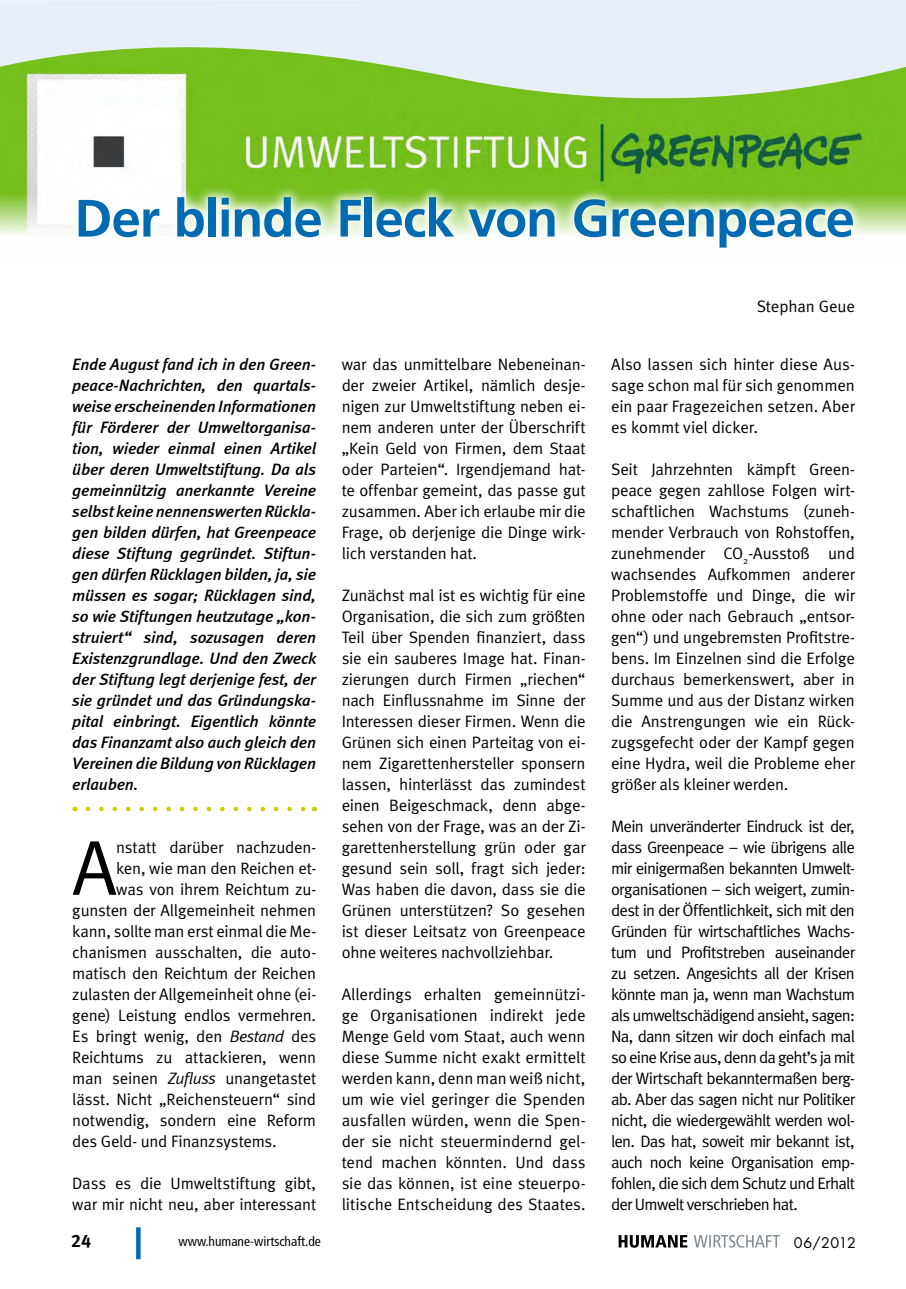
<style>
.page{position:relative;width:906px;height:1289px;background:#fff}
.page>*{position:absolute;margin:0;border:0;box-sizing:border-box;transform-origin:0 0}
.Fließtext_Meta_Norma{font:77.7px "Meta Normal";color:#000}
.Headline_1{font:700 52.5px "Frutiger 65";letter-spacing:-.02em;color:#006bb0}
.t1{font:18px "Meta Bold LF";color:#000}
.Fließtext_Meta_Norma-2{font:16.5px/21px "Meta Normal";letter-spacing:-.015em;color:#000;text-align:justify}
.Einleitungstext{font:italic 500 16.5px/21px "Meta";letter-spacing:-.01em;color:#000;text-align:justify}
.Headline_2{font:16.5px "Meta Normal";letter-spacing:-.005em;color:#000}
.t2{font:14.25px "Futura";letter-spacing:.005em;color:#000}
.t3{font:condensed 13.5px "Frutiger 57";color:#000}
.s1{font-family:"Meta Normal LF";font-style:italic}
</style>
<div class="page">
<div style="left:136px;top:1227px;width:5px;height:32px;background:#006bb0"></div>
<img style="left:0;top:106px;width:906px;height:129px">
<svg style="left:618px;top:1235px;width:69px;height:12px"></svg>
<svg style="left:694px;top:1235px;width:86px;height:12px"></svg>
<svg style="left:67px;top:185px;width:798px;height:50px"></svg>
<svg style="left:88px;top:806px;width:218px;height:5px"></svg>
<svg style="left:0;top:0;width:906px;height:106px;background:#cae3bf"></svg>
<p class="Headline_1" style="left:74px;top:187px;width:782px">Der blinde Fleck von Greenpeace</p>
<p class="Einleitungstext" style="left:72px;top:353px;width:245px">Ende August fand ich in den Green&shy;peace-Nachrichten, den quartals&shy;weise erscheinenden Informationen für Förderer der Umweltorganisa&shy;tion, wieder einmal einen Artikel über deren Umweltstiftung. Da als gemeinnützig anerkannte Vereine selbst keine nennenswerten Rückla&shy;gen bilden dürfen, hat Greenpeace diese Stiftung gegründet. Stiftun&shy;gen dürfen Rücklagen bilden, ja, sie müssen es sogar; Rücklagen sind, so wie Stiftungen heutzutage „kon&shy;struiert“ sind, sozusagen deren Existenzgrundlage. Und den Zweck der Stiftung legt derjenige fest, der sie gründet und das Gründungska&shy;pital einbringt. Eigentlich könnte das Finanzamt also auch gleich den Vereinen die Bildung von Rücklagen erlauben.</p>
<p class="Fließtext_Meta_Norma" style="left:72px;top:822px;width:46px">A</p>
<p class="Fließtext_Meta_Norma-2" style="left:116px;top:836px;width:202px">nstatt darüber nachzuden-</p>
<p class="Fließtext_Meta_Norma-2" style="left:116px;top:857px;width:202px">ken, wie man den Reichen et-</p>
<p class="Fließtext_Meta_Norma-2" style="left:116px;top:878px;width:202px">was von ihrem Reichtum zu-</p>
<p class="Fließtext_Meta_Norma-2" style="left:72px;top:899px;width:245px">gunsten der Allgemeinheit nehmen</p>
<p class="Fließtext_Meta_Norma-2" style="left:72px;top:920px;width:245px">kann, sollte man erst einmal die Me-</p>
<p class="Fließtext_Meta_Norma-2" style="left:72px;top:941px;width:245px">chanismen ausschalten, die auto-</p>
<p class="Fließtext_Meta_Norma-2" style="left:72px;top:962px;width:245px">matisch den Reichtum der Reichen</p>
<p class="Fließtext_Meta_Norma-2" style="left:72px;top:983px;width:245px">zulasten der Allgemeinheit ohne (ei-</p>
<p class="Fließtext_Meta_Norma-2" style="left:72px;top:1004px;width:245px">gene) Leistung endlos vermehren.</p>
<p class="Fließtext_Meta_Norma-2" style="left:72px;top:1025px;width:245px">Es bringt wenig, den <span class="s1">Bestand</span> des</p>
<p class="Fließtext_Meta_Norma-2" style="left:72px;top:1046px;width:245px">Reichtums zu attackieren, wenn</p>
<p class="Fließtext_Meta_Norma-2" style="left:72px;top:1067px;width:245px">man seinen <span class="s1">Zufluss</span> unangetastet</p>
<p class="Fließtext_Meta_Norma-2" style="left:72px;top:1088px;width:245px">lässt. Nicht „Reichensteuern“ sind</p>
<p class="Fließtext_Meta_Norma-2" style="left:72px;top:1109px;width:245px">notwendig, sondern eine Reform</p>
<p class="Fließtext_Meta_Norma-2" style="left:72px;top:1130px;width:206px">des Geld- und Finanzsystems.</p>
<p class="Fließtext_Meta_Norma-2" style="left:72px;top:1172px;width:245px">Dass es die Umweltstiftung gibt, war mir nicht neu, aber interessant</p>
<p class="Fließtext_Meta_Norma-2" style="left:342px;top:353px;width:245px">war das unmittelbare Nebeneinan&shy;der zweier Artikel, nämlich desje&shy;nigen zur Umweltstiftung neben ei&shy;nem anderen unter der Überschrift „Kein Geld von Firmen, dem Staat oder Parteien“. Irgendjemand hat&shy;te offenbar gemeint, das passe gut zusammen. Aber ich erlaube mir die Frage, ob derjenige die Dinge wirk&shy;lich verstanden hat.</p>
<p class="Fließtext_Meta_Norma-2" style="left:342px;top:584px;width:245px">Zunächst mal ist es wichtig für eine Organisation, die sich zum größten Teil über Spenden finanziert, dass sie ein sauberes Image hat. Finan&shy;zierungen durch Firmen „riechen“ nach Einflussnahme im Sinne der Interessen dieser Firmen. Wenn die Grünen sich einen Parteitag von ei&shy;nem Zigarettenhersteller sponsern lassen, hinterlässt das zumindest einen Beigeschmack, denn abge&shy;sehen von der Frage, was an der Zi&shy;garettenherstellung grün oder gar gesund sein soll, fragt sich jeder:<br>Was haben die davon, dass sie die Grünen unterstützen? So gesehen ist dieser Leitsatz von Greenpeace ohne weiteres nachvollziehbar.</p>
<p class="Fließtext_Meta_Norma-2" style="left:342px;top:983px;width:245px">Allerdings erhalten gemeinnützi&shy;ge Organisationen indirekt jede Menge Geld vom Staat, auch wenn diese Summe nicht exakt ermittelt werden kann, denn man weiß nicht, um wie viel geringer die Spenden ausfallen würden, wenn die Spen&shy;der sie nicht steuermindernd gel&shy;tend machen könnten. Und dass sie das können, ist eine steuerpo&shy;litische Entscheidung des Staates.</p>
<p class="Headline_2" style="left:756px;top:297px;width:100px">Stephan Geue</p>
<p class="Fließtext_Meta_Norma-2" style="left:611px;top:353px;width:245px">Also lassen sich hinter diese Aus&shy;sage schon mal für sich genommen ein paar Fragezeichen setzen. Aber es kommt viel dicker.</p>
<p class="Fließtext_Meta_Norma-2" style="left:611px;top:458px;width:245px">Seit Jahrzehnten kämpft Green&shy;peace gegen zahllose Folgen wirt&shy;schaftlichen Wachstums (zuneh&shy;mender Verbrauch von Rohstoffen, zunehmender CO<sub>2</sub>-Ausstoß und wachsendes Aufkommen anderer Problemstoffe und Dinge, die wir ohne oder nach Gebrauch „entsor&shy;gen“) und ungebremsten Profitstre&shy;bens. Im Einzelnen sind die Erfolge durchaus bemerkenswert, aber in Summe und aus der Distanz wirken die Anstrengungen wie ein Rück&shy;zugsgefecht oder der Kampf gegen eine Hydra, weil die Probleme eher größer als kleiner werden.</p>
<p class="Fließtext_Meta_Norma-2" style="left:611px;top:815px;width:245px">Mein unveränderter Eindruck ist der, dass Greenpeace – wie übrigens alle mir einigermaßen bekannten Umwelt&shy;organisationen – sich weigert, zumin&shy;dest in der Öffentlichkeit, sich mit den Gründen für wirtschaftliches Wachs&shy;tum und Profitstreben auseinander zu setzen. Angesichts all der Krisen könnte man ja, wenn man Wachstum als umweltschädigend ansieht, sagen:<br>Na, dann sitzen wir doch einfach mal so eine Krise aus, denn da geht’s ja mit der Wirtschaft bekanntermaßen berg&shy;ab. Aber das sagen nicht nur Politiker nicht, die wiedergewählt werden wol&shy;len. Das hat, soweit mir bekannt ist, auch noch keine Organisation emp&shy;fohlen, die sich dem Schutz und Erhalt der Umwelt verschrieben hat.</p>
<p class="t1" style="left:71px;top:1230px;width:22px">24</p>
<p class="t3" style="left:179px;top:1233px;width:144px">www.humane-wirtschaft.de</p>
<p class="t2" style="left:794px;top:1233px;width:64px">06/2012</p>
</div>
